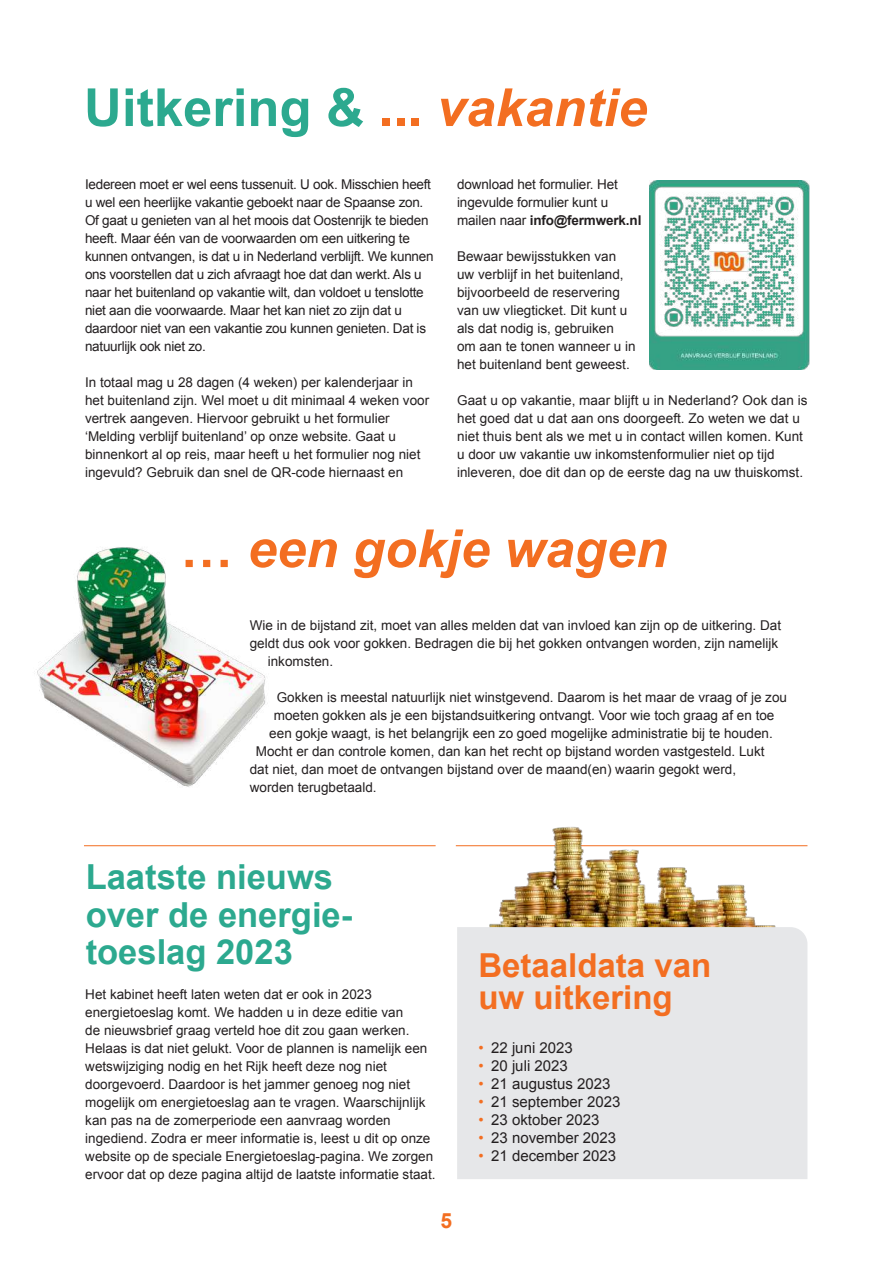
<style>
.page{position:relative;width:893px;height:1263px;background:#fff}
.page>*{position:absolute;margin:0;border:0;box-sizing:border-box;transform-origin:0 0}
.t1{font:700 52.5px "Arial";color:#2ca98f}
.t2{font:italic 700 52.5px "Arial";color:#f36e21}
.t3{font:700 34.5px/37.5px "Arial";color:#2ca98f}
.t4{font:700 33px/31.5px "Arial";color:#f36e21}
.t5{font:700 21px "Arial";color:#f36e21}
.t6{font:15px "Arial";color:#231f20}
.t7{font:13.5px/18px "Arial";color:#231f20}
.t8{font:13.5px/18px "Arial";letter-spacing:-.02em;color:#231f20}
.s1{color:#f36e21}
.s2{font-style:italic;color:#f36e21}
.s3{font-weight:700}
.s4{font-style:normal}
</style>
<div class="page">
<hr style="left:84px;top:845px;width:352px;height:1px;background:#f36e21">
<hr style="left:456px;top:845px;width:351px;height:1px;background:#f36e21">
<img style="left:649px;top:181px;width:161px;height:188px">
<img style="left:36px;top:547px;width:232px;height:240px">
<img style="left:469px;top:827px;width:327px;height:100px">
<div style="left:457px;top:927px;width:350px;height:252px;background:#e6e7e9"></div>
<h1 class="t1" style="left:84px;top:73px;width:565px">Uitkering &amp; <span class="s1">...</span> <span class="s2">vakantie</span></h1>
<p class="t8" style="left:85px;top:175px;width:350px">Iedereen moet er wel eens tussenuit. U ook. Misschien heeft u wel een heerlijke vakantie geboekt naar de Spaanse zon.<br>Of gaat u genieten van al het moois dat Oostenrijk te bieden heeft. Maar één van de voorwaarden om een uitkering te kunnen ontvangen, is dat u in Nederland verblijft. We kunnen ons voorstellen dat u zich afvraagt hoe dat dan werkt. Als u naar het buitenland op vakantie wilt, dan voldoet u tenslotte niet aan die voorwaarde. Maar het kan niet zo zijn dat u daardoor niet van een vakantie zou kunnen genieten. Dat is natuurlijk ook niet zo.</p>
<p class="t7" style="left:85px;top:373px;width:346px">In totaal mag u 28 dagen (4 weken) per kalenderjaar in het buitenland zijn. Wel moet u dit minimaal 4 weken voor vertrek aangeven. Hiervoor gebruikt u het formulier ‘Melding verblijf buitenland’ op onze website. Gaat u binnenkort al op reis, maar heeft u het formulier nog niet ingevuld? Gebruik dan snel de QR-code hiernaast en</p>
<p class="t7" style="left:457px;top:175px;width:186px">download het formulier. Het ingevulde formulier kunt u mailen naar <span class="s3">info@fermwerk.nl</span></p>
<p class="t7" style="left:457px;top:247px;width:180px">Bewaar bewijsstukken van uw verblijf in het buitenland, bijvoorbeeld de reservering van uw vliegticket. Dit kunt u als dat nodig is, gebruiken om aan te tonen wanneer u in het buitenland bent geweest.</p>
<p class="t7" style="left:457px;top:391px;width:352px">Gaat u op vakantie, maar blijft u in Nederland? Ook dan is het goed dat u dat aan ons doorgeeft. Zo weten we dat u niet thuis bent als we met u in contact willen komen. Kunt u door uw vakantie uw inkomstenformulier niet op tijd inleveren, doe dit dan op de eerste dag na uw thuiskomst.</p>
<h1 class="t2" style="left:180px;top:514px;width:489px"><span class="s4">…</span> een gokje wagen</h1>
<p class="t7" style="left:250px;top:616px;width:533px">Wie in de bijstand zit, moet van alles melden dat van invloed kan zijn op de uitkering. Dat</p>
<p class="t7" style="left:250px;top:634px;width:530px">geldt dus ook voor gokken. Bedragen die bij het gokken ontvangen worden, zijn namelijk</p>
<p class="t7" style="left:268px;top:652px;width:67px">inkomsten.</p>
<p class="t7" style="left:277px;top:688px;width:512px">Gokken is meestal natuurlijk niet winstgevend. Daarom is het maar de vraag of je zou</p>
<p class="t7" style="left:274px;top:706px;width:502px">moeten gokken als je een bijstandsuitkering ontvangt. Voor wie toch graag af en toe</p>
<p class="t7" style="left:269px;top:724px;width:505px">een gokje waagt, is het belangrijk een zo goed mogelijke administratie bij te houden.</p>
<p class="t7" style="left:256px;top:742px;width:510px">Mocht er dan controle komen, dan kan het recht op bijstand worden vastgesteld. Lukt</p>
<p class="t7" style="left:250px;top:760px;width:488px">dat niet, dan moet de ontvangen bijstand over de maand(en) waarin gegokt werd,</p>
<p class="t7" style="left:250px;top:778px;width:128px">worden terugbetaald.</p>
<h2 class="t3" style="left:86px;top:859px;width:266px">Laatste nieuws over de energie&shy;toeslag 2023</h2>
<p class="t7" style="left:85px;top:985px;width:352px">Het kabinet heeft laten weten dat er ook in 2023 energietoeslag komt. We hadden u in deze editie van<br>de nieuwsbrief graag verteld hoe dit zou gaan werken.<br>Helaas is dat niet gelukt. Voor de plannen is namelijk een wetswijziging nodig en het Rijk heeft deze nog niet doorgevoerd. Daardoor is het jammer genoeg nog niet mogelijk om energietoeslag aan te vragen. Waarschijnlijk kan pas na de zomerperiode een aanvraag worden ingediend. Zodra er meer informatie is, leest u dit op onze website op de speciale Energietoeslag-pagina. We zorgen ervoor dat op deze pagina altijd de laatste informatie staat.</p>
<h3 class="t5" style="left:441px;top:1207px;width:13px">5</h3>
<h3 class="t4" style="left:478px;top:951px;width:234px">Betaaldata van uw uitkering</h3>
<p class="t6" style="left:478px;top:1038px;width:96px"><span class="s1">•</span> 22 juni 2023</p>
<p class="t6" style="left:478px;top:1056px;width:91px"><span class="s1">•</span> 20 juli 2023</p>
<p class="t6" style="left:478px;top:1074px;width:134px"><span class="s1">•</span> 21 augustus 2023</p>
<p class="t6" style="left:478px;top:1092px;width:143px"><span class="s1">•</span> 21 september 2023</p>
<p class="t6" style="left:478px;top:1110px;width:123px"><span class="s1">•</span> 23 oktober 2023</p>
<p class="t6" style="left:478px;top:1128px;width:139px"><span class="s1">•</span> 23 november 2023</p>
<p class="t6" style="left:478px;top:1146px;width:139px"><span class="s1">•</span> 21 december 2023</p>
</div>
